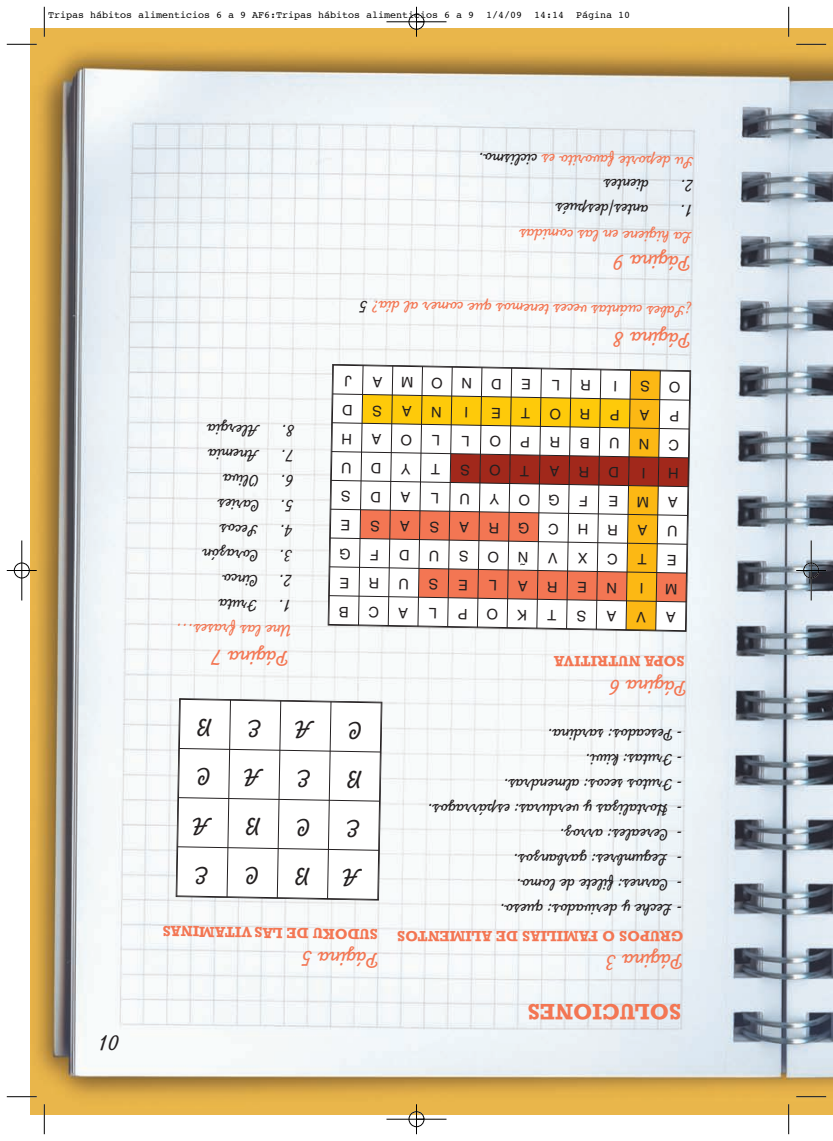
<style>
.page{position:relative;width:833px;height:1141px;background:#fff}
.page>*{position:absolute;margin:0;border:0;box-sizing:border-box;transform-origin:0 0}
.t1{font:22.62px "Monoline Script";color:#f37653}
.t2{font:700 22.62px "Rockwell";color:#f37653}
.t3{font:17.5px/25px "Monoline Script";color:#231f20;text-align:right}
.t4{font:17.5px "Monoline Script";color:#f37653}
.t5{font:700 15px "Rockwell";color:#f37653}
.t6{font:10px "Courier";color:#000}
.s1{color:#231f20}
</style>
<div class="page">
<img style="left:30px;top:29px;width:803px;height:1085px">
<hr style="left:44px;top:7px;width:1px;height:30px;background:#000">
<hr style="left:7px;top:44px;width:30px;height:1px;background:#000">
<hr style="left:788px;top:7px;width:1px;height:30px;background:#000">
<hr style="left:796px;top:44px;width:30px;height:1px;background:#000">
<hr style="left:44px;top:1104px;width:1px;height:30px;background:#000">
<hr style="left:7px;top:1096px;width:30px;height:1px;background:#000">
<hr style="left:788px;top:1104px;width:1px;height:30px;background:#000">
<hr style="left:796px;top:1096px;width:30px;height:1px;background:#000">
<div style="left:409px;top:14px;width:15px;height:16px;border:1px solid #fff;border-radius:50%"></div>
<div style="left:14px;top:563px;width:16px;height:15px;border:1px solid #fff;border-radius:50%"></div>
<hr style="left:386px;top:22px;width:60px;height:1px;background:#000">
<hr style="left:386px;top:1119px;width:60px;height:1px;background:#000">
<hr style="left:22px;top:540px;width:1px;height:60px;background:#000">
<hr style="left:811px;top:540px;width:1px;height:60px;background:#000">
<hr style="left:416px;top:7px;width:1px;height:30px;background:#000">
<hr style="left:416px;top:1104px;width:1px;height:30px;background:#000">
<hr style="left:7px;top:570px;width:30px;height:1px;background:#000">
<hr style="left:796px;top:570px;width:30px;height:1px;background:#000">
<div style="left:409px;top:14px;width:15px;height:15px;border:1px solid #000;border-radius:50%"></div>
<div style="left:409px;top:1111px;width:15px;height:16px;border:1px solid #000;border-radius:50%"></div>
<div style="left:14px;top:563px;width:15px;height:15px;border:1px solid #000;border-radius:50%"></div>
<div style="left:803px;top:563px;width:16px;height:15px;border:1px solid #000;border-radius:50%"></div>
<svg style="left:100px;top:1035px;width:19px;height:16px"></svg>
<svg style="left:281px;top:575px;width:11px;height:12px"></svg>
<svg style="left:682px;top:205px;width:9px;height:12px"></svg>
<svg style="left:176px;top:698px;width:206px;height:202px"></svg>
<svg style="left:328px;top:364px;width:363px;height:268px"></svg>
<p class="t6" style="left:48px;top:11px;width:583px">Tripas hábitos alimenticios 6 a 9 AF6:Tripas hábitos alimenticios 6 a 9 1/4/09 14:14 Página 10</p>
<p class="t4" style="left:694px;top:168px;width:217px;rotate:-179deg">Su deporte favorito es <span class="s1">ciclismo.</span></p>
<p class="t3" style="left:648px;top:221px;width:94px;rotate:-179deg">antes/después</p>
<p class="t3" style="left:693px;top:196px;width:91px;rotate:-179deg">2. dientes</p>
<p class="t4" style="left:692px;top:243px;width:174px;rotate:-179deg">La higiene en las comidas</p>
<p class="t1" style="left:690px;top:271px;width:78px;rotate:-179deg">Página 9</p>
<p class="t4" style="left:691px;top:318px;width:334px;rotate:-179deg">¿Sabes cuántas veces tenemos que comer al día? <span class="s1">5</span></p>
<p class="t1" style="left:690px;top:347px;width:78px;rotate:-179deg">Página 8</p>
<p class="t3" style="left:294px;top:441px;width:89px;rotate:-179deg">8. Alergia</p>
<p class="t3" style="left:294px;top:466px;width:88px;rotate:-179deg">7. Anemia</p>
<p class="t3" style="left:293px;top:491px;width:72px;rotate:-179deg">6. Oliva</p>
<p class="t3" style="left:293px;top:516px;width:77px;rotate:-179deg">5. Caries</p>
<p class="t3" style="left:293px;top:541px;width:75px;rotate:-179deg">4. Secos</p>
<p class="t3" style="left:292px;top:566px;width:91px;rotate:-179deg">3. Corazón</p>
<p class="t3" style="left:291px;top:616px;width:74px;rotate:-179deg">1. Fruta<br>Cinco</p>
<p class="t4" style="left:291px;top:637px;width:116px;rotate:-179deg">Une las frases…</p>
<p class="t1" style="left:288px;top:666px;width:78px;rotate:-179deg">Página 7</p>
<p class="t5" style="left:378px;top:940px;width:217px;rotate:-179deg">SUDOKU DE LAS VITAMINAS</p>
<p class="t5" style="left:684px;top:667px;width:132px;rotate:-180deg">SOPA NUTRITIVA</p>
<p class="t1" style="left:686px;top:695px;width:78px;rotate:-179deg">Página 6</p>
<p class="t3" style="left:682px;top:745px;width:135px;rotate:-180deg">- Pescados: sardina.</p>
<p class="t3" style="left:682px;top:770px;width:98px;rotate:-180deg">- Frutas: kiwi.</p>
<p class="t3" style="left:682px;top:795px;width:179px;rotate:-180deg">- Frutos secos: almendras.</p>
<p class="t3" style="left:682px;top:820px;width:255px;rotate:-180deg">- Hortalizas y verduras: espárragos.</p>
<p class="t3" style="left:682px;top:845px;width:124px;rotate:-180deg">- Cereales: arroz.</p>
<p class="t3" style="left:682px;top:870px;width:170px;rotate:-180deg">- Legumbres: garbanzos.</p>
<p class="t3" style="left:682px;top:895px;width:167px;rotate:-180deg">- Carnes: filete de lomo.</p>
<p class="t3" style="left:682px;top:920px;width:183px;rotate:-180deg">- Leche y derivados: queso.</p>
<p class="t5" style="left:683px;top:941px;width:287px;rotate:-180deg">GRUPOS O FAMILIAS DE ALIMENTOS</p>
<p class="t1" style="left:378px;top:967px;width:78px;rotate:-179deg">Página 5</p>
<p class="t1" style="left:682px;top:968px;width:79px;rotate:179deg">Página 3</p>
<p class="t2" style="left:681px;top:1020px;width:155px;rotate:-180deg">SOLUCIONES</p>
</div>
